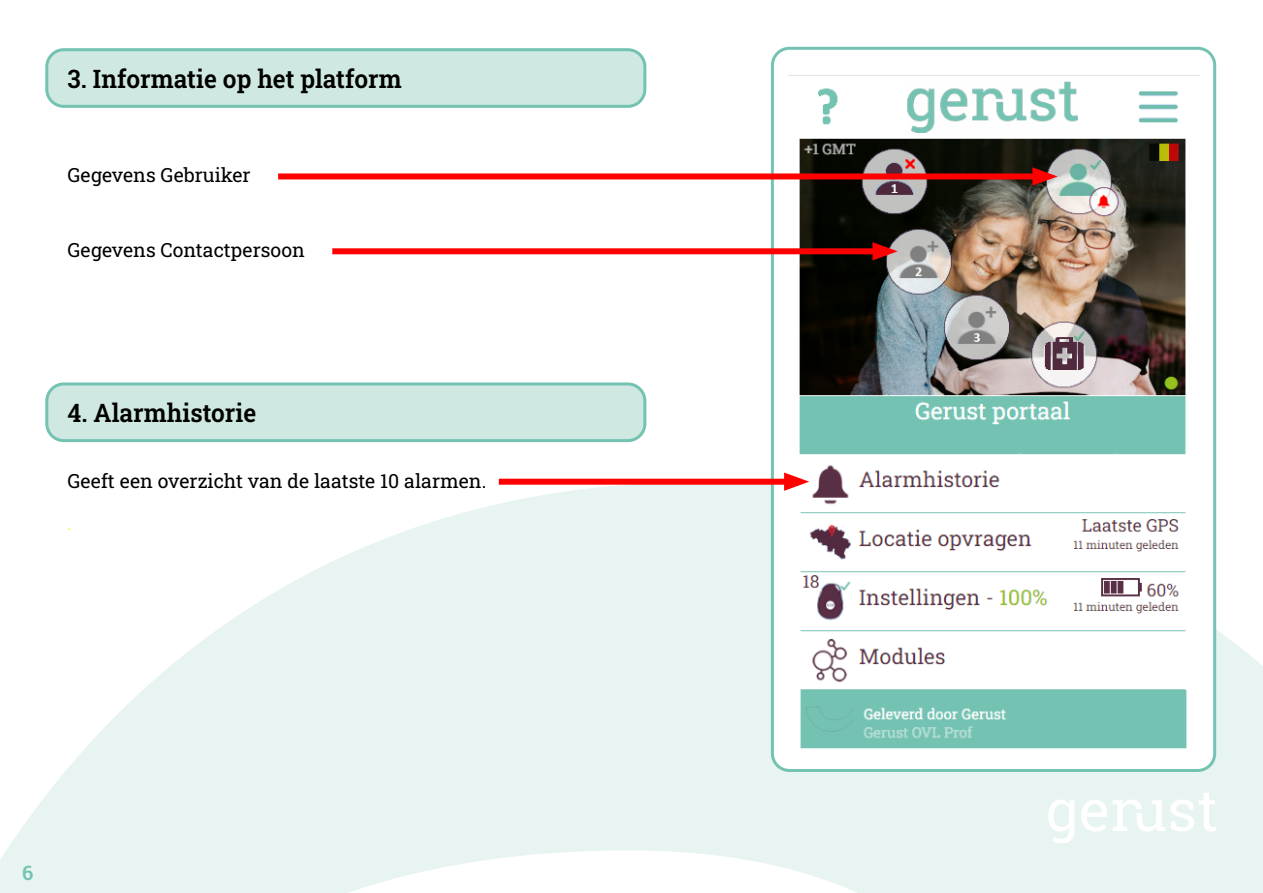
<style>
.page{position:relative;width:1263px;height:893px;background:#fff}
.page>*{position:absolute;margin:0;border:0;box-sizing:border-box;transform-origin:0 0}
.t1{font:600 25.5px "Roboto Slab";color:#000;scale:.96 1}
.t2{font:600 19.95px "Roboto Slab";color:#74c3b2}
.t3{font:19.5px "Roboto Slab";color:#000}
.t4{font:14.55px "Roboto Slab";color:#ffed00}
</style>
<div class="page">
<div style="left:47px;top:50px;width:598px;height:56px;background:#cfe8e1;border-radius:17px"></div>
<div style="left:45px;top:48px;width:601px;height:60px;border:3px solid #74c3b2;border-radius:17px"></div>
<div style="left:47px;top:384px;width:598px;height:57px;background:#cfe8e1;border-radius:17px"></div>
<div style="left:45px;top:382px;width:601px;height:60px;border:3px solid #74c3b2;border-radius:17px"></div>
<svg style="left:0;top:482px;width:1263px;height:411px;fill:#e8f4f1"></svg>
<svg style="left:1048px;top:800px;width:26px;height:43px"></svg>
<svg style="left:1081px;top:793px;width:135px;height:39px"></svg>
<div style="left:772px;top:48px;width:443px;height:722px;background:#fff;border-radius:17px"></div>
<img style="left:789px;top:75px;width:410px;height:674px">
<div style="left:771px;top:47px;width:445px;height:725px;border:3px solid #74c3b2;border-radius:17px"></div>
<div style="left:278px;top:173px;width:765px;height:6px;background:#f00"></div>
<svg style="left:1032px;top:167px;width:25px;height:19px"></svg>
<div style="left:499px;top:479px;width:295px;height:6px;background:#f00"></div>
<svg style="left:784px;top:472px;width:25px;height:19px"></svg>
<div style="left:332px;top:248px;width:551px;height:6px;background:#f00"></div>
<svg style="left:872px;top:242px;width:26px;height:18px"></svg>
<div style="left:853px;top:429px;width:279px;height:24px;background:#74c2b2"></div>
<h1 class="t1" style="left:67px;top:61px;width:350px">3. Informatie op het platform</h1>
<p class="t3" style="left:67px;top:161px;width:185px">Gegevens Gebruiker</p>
<p class="t3" style="left:67px;top:236px;width:239px">Gegevens Contactpersoon</p>
<h1 class="t1" style="left:67px;top:396px;width:198px">4. Alarmhistorie</h1>
<p class="t3" style="left:67px;top:467px;width:420px">Geeft een overzicht van de laatste 10 alarmen.</p>
<p class="t4" style="left:67px;top:514px;width:5px">.</p>
<p class="t2" style="left:22px;top:859px;width:13px">6</p>
</div>
